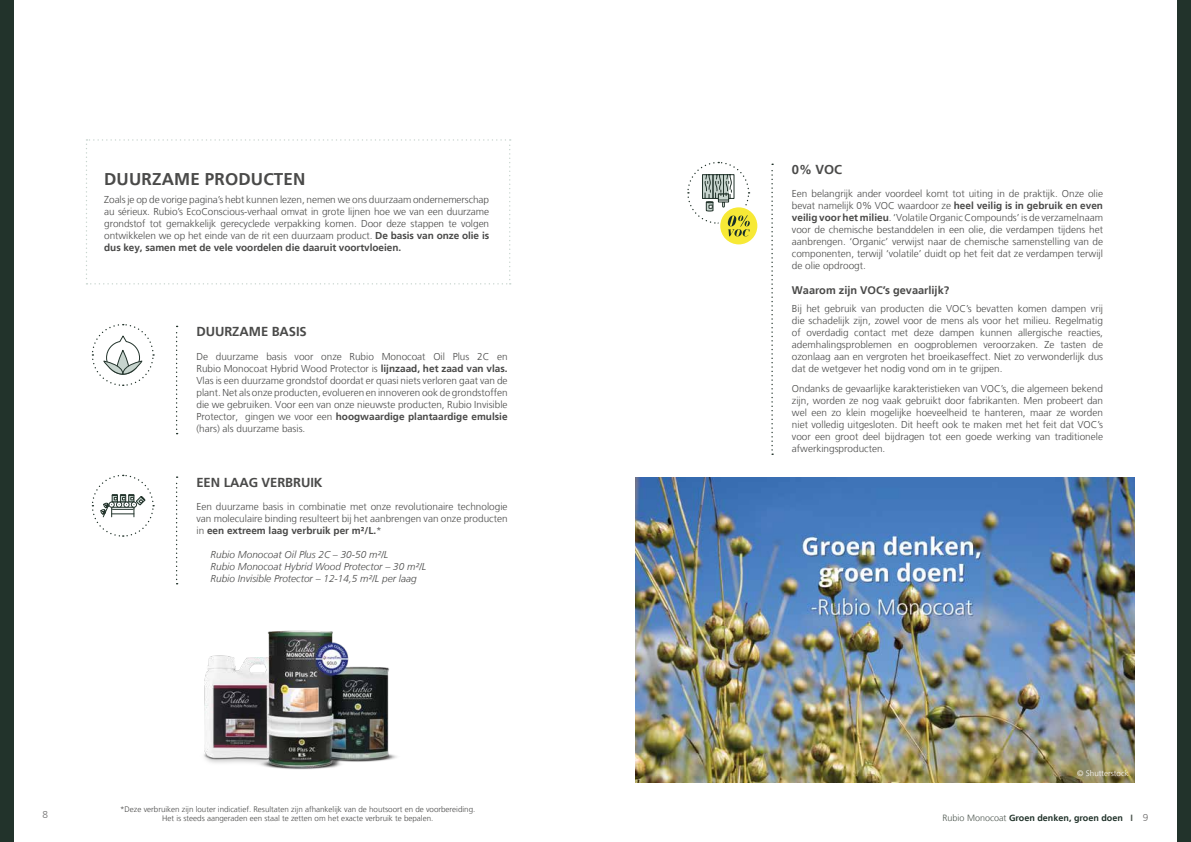
<style>
.page{position:relative;width:1191px;height:842px;background:#fff}
.page>*{position:absolute;margin:0;border:0;box-sizing:border-box;transform-origin:0 0}
.t1{font:700 17px "Frutiger LT";letter-spacing:.01em;color:#4a4a49}
.t2{font:700 13px "Frutiger LT";letter-spacing:-.005em;color:#4a4a49}
.t3{font:700 11px "Frutiger LT";color:#4a4a49}
.t4{font:300 10px/12px "Frutiger LT";color:#4a4a49;text-align:justify}
.t5{font:italic 300 10px/12px "Frutiger LT";color:#4a4a49}
.t6{font:300 10px "Frutiger LT";color:#706f6f}
.t7{font:700 9px "Frutiger LT";color:#22332b}
.t8{font:300 8px/9.6px "Frutiger LT";color:#4a4a49;text-align:center}
.t9{font:300 8px "Frutiger LT";color:#fff}
.s1{font-weight:700}
.s2{font-weight:300;color:#4d564f}
.s3{color:#4d564f}
.s4{font-weight:300;font-size:10px;color:#706f6f}
</style>
<div class="page">
<div style="left:0;top:0;width:14px;height:842px;background:#22332b"></div>
<div style="left:1176px;top:0;width:15px;height:842px;background:#22332b"></div>
<img style="left:635px;top:477px;width:499px;height:305px">
<svg style="left:86px;top:139px;width:425px;height:146px"></svg>
<svg style="left:91px;top:324px;width:63px;height:62px"></svg>
<svg style="left:91px;top:474px;width:63px;height:63px"></svg>
<svg style="left:176px;top:326px;width:2px;height:108px"></svg>
<svg style="left:176px;top:476px;width:2px;height:108px"></svg>
<svg style="left:771px;top:164px;width:2px;height:291px"></svg>
<img style="left:204px;top:630px;width:193px;height:140px">
<svg style="left:687px;top:161px;width:71px;height:84px"></svg>
<h1 class="t1" style="left:104px;top:170px;width:203px">DUURZAME PRODUCTEN</h1>
<p class="t4" style="left:104px;top:194px;width:386px">Zoals je op de vorige pagina’s hebt kunnen lezen, nemen we ons duurzaam ondernemerschap au sérieux. Rubio’s EcoConscious-verhaal omvat in grote lijnen hoe we van een duurzame grondstof tot gemakkelijk gerecyclede verpakking komen. Door deze stappen te volgen ontwikkelen we op het einde van de rit een duurzaam product. <span class="s1">De basis van onze olie is dus key, samen met de vele voordelen die daaruit voortvloeien.</span></p>
<h2 class="t2" style="left:196px;top:324px;width:112px">DUURZAME BASIS</h2>
<p class="t4" style="left:196px;top:350px;width:313px">De duurzame basis voor onze Rubio Monocoat Oil Plus 2C en Rubio Monocoat Hybrid Wood Protector is <span class="s1">lijnzaad, het zaad van vlas.<br></span>Vlas is een duurzame grondstof doordat er quasi niets verloren gaat van de plant. Net als onze producten, evolueren en innoveren ook de grondstoffen die we gebruiken. Voor een van onze nieuwste producten, Rubio Invisible Protector, gingen we voor een <span class="s1">hoogwaardige plantaardige emulsie </span>(hars) als duurzame basis.</p>
<h2 class="t2" style="left:196px;top:475px;width:128px">EEN LAAG VERBRUIK</h2>
<p class="t4" style="left:196px;top:501px;width:313px">Een duurzame basis in combinatie met onze revolutionaire technologie van moleculaire binding resulteert bij het aanbrengen van onze producten in <span class="s1">een extreem laag verbruik per m²/L.</span>*</p>
<p class="t5" style="left:211px;top:548px;width:217px">Rubio Monocoat Oil Plus 2C – 30-50 m²/L<br>Rubio Monocoat Hybrid Wood Protector – 30 m²/L<br>Rubio Invisible Protector – 12-14,5 m²/L per laag</p>
<p class="t6" style="left:43px;top:809px;width:7px">8</p>
<p class="t8" style="left:120px;top:804px;width:357px">*Deze verbruiken zijn louter indicatief. Resultaten zijn afhankelijk van de houtsoort en de voorbereiding.<br>Het is steeds aangeraden een staal te zetten om het exacte verbruik te bepalen.</p>
<h2 class="t2" style="left:792px;top:162px;width:52px">0% VOC</h2>
<p class="t4" style="left:792px;top:188px;width:313px">Een belangrijk ander voordeel komt tot uiting in de praktijk. Onze olie bevat namelijk 0% VOC waardoor ze <span class="s1">heel veilig is in gebruik en even veilig voor het milieu</span>. ‘Volatile Organic Compounds’ is de verzamelnaam voor de chemische bestanddelen in een olie, die verdampen tijdens het aanbrengen. ‘Organic’ verwijst naar de chemische samenstelling van de componenten, terwijl ‘volatile’ duidt op het feit dat ze verdampen terwijl de olie opdroogt.</p>
<p class="t3" style="left:792px;top:284px;width:159px">Waarom zijn VOC’s gevaarlijk?</p>
<p class="t4" style="left:792px;top:302px;width:313px">Bij het gebruik van producten die VOC’s bevatten komen dampen vrij die schadelijk zijn, zowel voor de mens als voor het milieu. Regelmatig of overdadig contact met deze dampen kunnen allergische reacties, ademhalingsproblemen en oogproblemen veroorzaken. Ze tasten de ozonlaag aan en vergroten het broeikaseffect. Niet zo verwonderlijk dus dat de wetgever het nodig vond om in te grijpen.</p>
<p class="t4" style="left:792px;top:383px;width:313px">Ondanks de gevaarlijke karakteristieken van VOC’s, die algemeen bekend zijn, worden ze nog vaak gebruikt door fabrikanten. Men probeert dan wel een zo klein mogelijke hoeveelheid te hanteren, maar ze worden niet volledig uitgesloten. Dit heeft ook te maken met het feit dat VOC’s voor een groot deel bijdragen tot een goede werking van traditionele afwerkingsproducten.</p>
<p class="t9" style="left:1077px;top:768px;width:53px">© Shutterstock</p>
<p class="t7" style="left:942px;top:813px;width:207px"><span class="s2">Rubio Monocoat</span> Groen denken, groen doen <span class="s3">I</span> <span class="s4">9</span></p>
</div>
